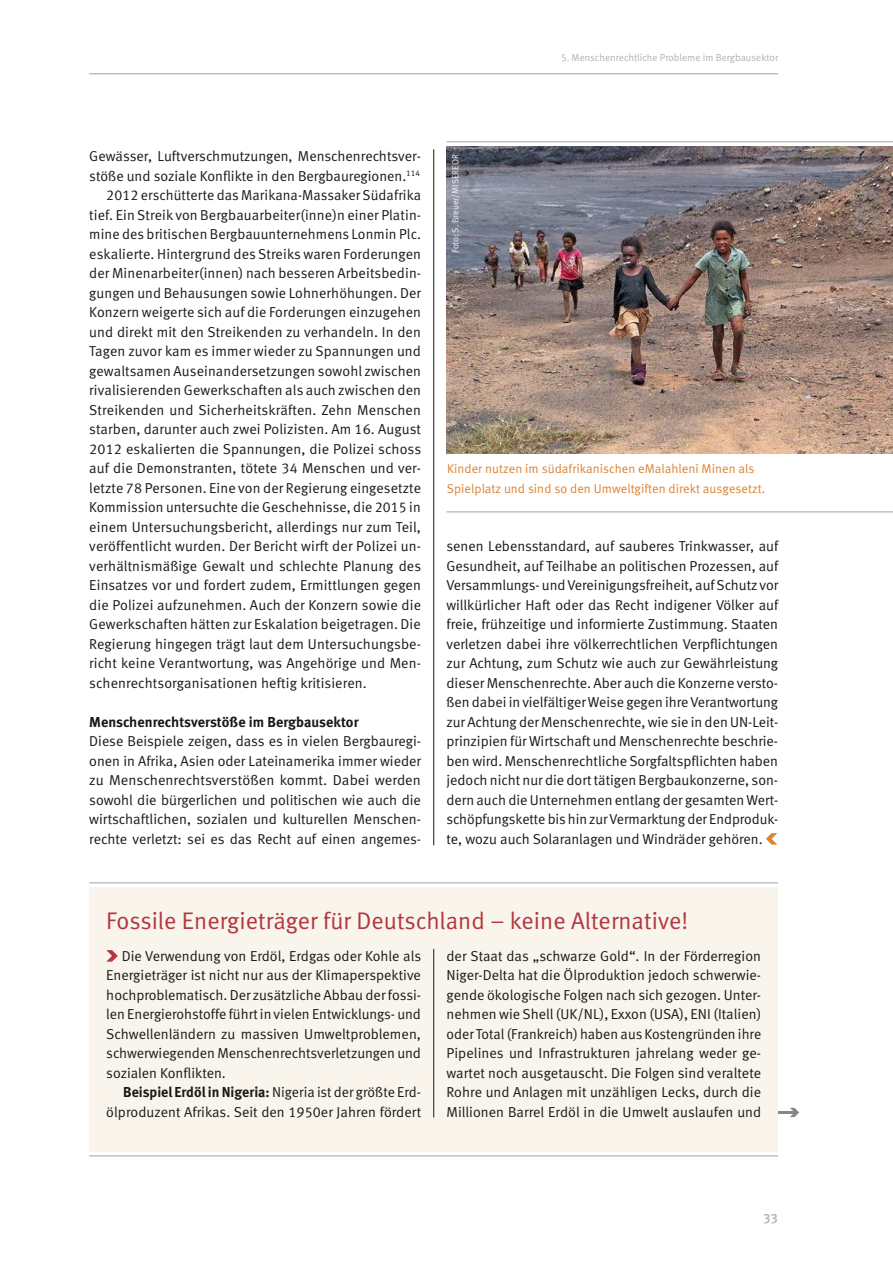
<style>
.page{position:relative;width:893px;height:1263px;background:#fff}
.page>*{position:absolute;margin:0;border:0;box-sizing:border-box;transform-origin:0 0}
.t1{font:24px "Meta Normal LF";letter-spacing:.005em;color:#b2373e}
.t2{font:14.4px/19.5px "Meta Normal LF";letter-spacing:.005em;color:#1a1a18;text-align:justify}
.t3{font:14.4px "Meta Bold LF";letter-spacing:.005em;color:#1a1a18}
.t4{font:13.5px "Meta Medium LF";color:#b1b2b3}
.t5{font:12.75px/19.5px "Meta Normal LF";letter-spacing:.005em;color:#df8232}
.t6{font:10.2px "Meta Normal LF";color:#b1b2b3}
.t7{font:9px "Meta Normal LF";color:#fff}
.s1{font-family:"Meta Normal LF"}
</style>
<div class="page">
<hr style="left:89px;top:73px;width:689px;height:1px;background:#b1b2b3">
<hr style="left:433px;top:149px;width:1px;height:696px;background:#1a1a18">
<svg style="left:766px;top:833px;width:11px;height:11px"></svg>
<img style="left:446px;top:146px;width:447px;height:308px">
<hr style="left:446px;top:141px;width:447px;height:1px;background:#b1b2b3">
<hr style="left:446px;top:511px;width:447px;height:1px;background:#b1b2b3">
<div style="left:89px;top:887px;width:689px;height:265px;background:#f9f5ed"></div>
<hr style="left:433px;top:949px;width:1px;height:168px;background:#1a1a18">
<hr style="left:89px;top:882px;width:689px;height:1px;background:#b1b2b3">
<hr style="left:89px;top:1155px;width:689px;height:1px;background:#b1b2b3">
<svg style="left:106px;top:950px;width:12px;height:12px"></svg>
<svg style="left:790px;top:1108px;width:9px;height:9px"></svg>
<hr style="left:778px;top:1111px;width:16px;height:3px;background:#878786">
<p class="t6" style="left:561px;top:52px;width:219px">5. Menschenrechtliche Probleme im Bergbausektor</p>
<p class="t2" style="left:89px;top:146px;width:333px">Gewässer, Luftverschmutzungen, Menschenrechtsver-</p>
<p class="t2" style="left:89px;top:166px;width:332px">stöße und soziale Konflikte in den Bergbauregionen.<sup>114</sup></p>
<p class="t2" style="left:106px;top:185px;width:316px">2012 erschütterte das Marikana-Massaker Südafrika</p>
<p class="t2" style="left:89px;top:205px;width:333px">tief. Ein Streik von Bergbauarbeiter(inne)n einer Platin-</p>
<p class="t2" style="left:89px;top:224px;width:333px">mine des britischen Bergbauunternehmens Lonmin Plc.</p>
<p class="t2" style="left:89px;top:244px;width:333px">eskalierte. Hintergrund des Streiks waren Forderungen</p>
<p class="t2" style="left:89px;top:263px;width:333px">der Minenarbeiter(innen) nach besseren Arbeitsbedin-</p>
<p class="t2" style="left:89px;top:283px;width:333px">gungen und Behausungen sowie Lohnerhöhungen. Der</p>
<p class="t2" style="left:89px;top:302px;width:333px">Konzern weigerte sich auf die Forderungen einzugehen</p>
<p class="t2" style="left:89px;top:322px;width:333px">und direkt mit den Streikenden zu verhandeln. In den</p>
<p class="t2" style="left:89px;top:341px;width:333px">Tagen zuvor kam es immer wieder zu Spannungen und</p>
<p class="t2" style="left:89px;top:361px;width:333px">gewaltsamen Auseinandersetzungen sowohl zwischen</p>
<p class="t2" style="left:89px;top:380px;width:333px">rivalisierenden Gewerkschaften als auch zwischen den</p>
<p class="t2" style="left:89px;top:400px;width:333px">Streikenden und Sicherheitskräften. Zehn Menschen</p>
<p class="t2" style="left:89px;top:419px;width:333px">starben, darunter auch zwei Polizisten. Am 16. August</p>
<p class="t2" style="left:89px;top:439px;width:333px">2012 eskalierten die Spannungen, die Polizei schoss</p>
<p class="t2" style="left:89px;top:458px;width:333px">auf die Demonstranten, tötete 34 Menschen und ver-</p>
<p class="t2" style="left:89px;top:478px;width:333px">letzte 78 Personen. Eine von der Regierung eingesetzte</p>
<p class="t2" style="left:89px;top:497px;width:333px">Kommission untersuchte die Geschehnisse, die 2015 in</p>
<p class="t2" style="left:89px;top:517px;width:333px">einem Untersuchungsbericht, allerdings nur zum Teil,</p>
<p class="t2" style="left:89px;top:536px;width:333px">veröffentlicht wurden. Der Bericht wirft der Polizei un-</p>
<p class="t2" style="left:89px;top:556px;width:333px">verhältnismäßige Gewalt und schlechte Planung des</p>
<p class="t2" style="left:89px;top:575px;width:333px">Einsatzes vor und fordert zudem, Ermittlungen gegen</p>
<p class="t2" style="left:89px;top:595px;width:333px">die Polizei aufzunehmen. Auch der Konzern sowie die</p>
<p class="t2" style="left:89px;top:614px;width:333px">Gewerkschaften hätten zur Eskalation beigetragen. Die</p>
<p class="t2" style="left:89px;top:634px;width:333px">Regierung hingegen trägt laut dem Untersuchungsbe-</p>
<p class="t2" style="left:89px;top:653px;width:333px">richt keine Verantwortung, was Angehörige und Men-</p>
<p class="t2" style="left:89px;top:673px;width:279px">schenrechtsorganisationen heftig kritisieren.</p>
<p class="t3" style="left:89px;top:713px;width:271px">Menschenrechtsverstöße im Bergbausektor</p>
<p class="t2" style="left:89px;top:731px;width:333px">Diese Beispiele zeigen, dass es in vielen Bergbauregi&shy;onen in Afrika, Asien oder Lateinamerika immer wieder zu Menschenrechtsverstößen kommt. Dabei werden sowohl die bürgerlichen und politischen wie auch die wirtschaftlichen, sozialen und kulturellen Menschen&shy;rechte verletzt: sei es das Recht auf einen angemes-</p>
<p class="t7" style="left:450px;top:253px;width:100px;rotate:-90deg">Foto: S. Breuer/MISEREOR</p>
<p class="t5" style="left:447px;top:459px;width:320px">Kinder nutzen im südafrikanischen eMalahleni Minen als<br>Spielplatz und sind so den Umweltgiften direkt ausgesetzt.</p>
<p class="t2" style="left:446px;top:536px;width:333px">senen Lebensstandard, auf sauberes Trinkwasser, auf Gesundheit, auf Teilhabe an politischen Prozessen, auf Versammlungs- und Vereinigungsfreiheit, auf Schutz vor willkürlicher Haft oder das Recht indigener Völker auf freie, frühzeitige und informierte Zustimmung. Staaten verletzen dabei ihre völkerrechtlichen Verpflichtungen zur Achtung, zum Schutz wie auch zur Gewährleistung dieser Menschenrechte. Aber auch die Konzerne versto&shy;ßen dabei in vielfältiger Weise gegen ihre Verantwortung zur Achtung der Menschenrechte, wie sie in den UN-Leit&shy;prinzipien für Wirtschaft und Menschenrechte beschrie&shy;ben wird. Menschenrechtliche Sorgfaltspflichten haben jedoch nicht nur die dort tätigen Bergbaukonzerne, son&shy;dern auch die Unternehmen entlang der gesamten Wert&shy;schöpfungskette bis hin zur Vermarktung der Endproduk&shy;te, wozu auch Solaranlagen und Windräder gehören.</p>
<h1 class="t1" style="left:106px;top:907px;width:583px">Fossile Energieträger für Deutschland – keine Alternative!</h1>
<p class="t2" style="left:446px;top:946px;width:316px">der Staat das „schwarze Gold“. In der Förderregion Niger-Delta hat die Ölproduktion jedoch schwerwie&shy;gende ökologische Folgen nach sich gezogen. Unter&shy;nehmen wie Shell (UK/NL), Exxon (USA), ENI (Italien) oder Total (Frankreich) haben aus Kostengründen ihre Pipelines und Infrastrukturen jahrelang weder ge&shy;wartet noch ausgetauscht. Die Folgen sind veraltete Rohre und Anlagen mit unzähligen Lecks, durch die Millionen Barrel Erdöl in die Umwelt auslaufen und</p>
<p class="t2" style="left:106px;top:946px;width:316px;text-indent:15px">Die Verwendung von Erdöl, Erdgas oder Kohle als Energieträger ist nicht nur aus der Klimaperspektive hochproblematisch. Der zusätzliche Abbau der fossi&shy;len Energierohstoffe führt in vielen Entwicklungs- und Schwellenländern zu massiven Umweltproblemen, schwerwiegenden Menschenrechtsverletzungen und sozialen Konflikten.</p>
<p class="t3" style="left:123px;top:1084px;width:299px">Beispiel Erdöl in Nigeria: <span class="s1">Nigeria ist der größte Erd-</span></p>
<p class="t2" style="left:106px;top:1102px;width:316px">ölproduzent Afrikas. Seit den 1950er Jahren fördert</p>
<p class="t4" style="left:763px;top:1210px;width:17px">33</p>
</div>
